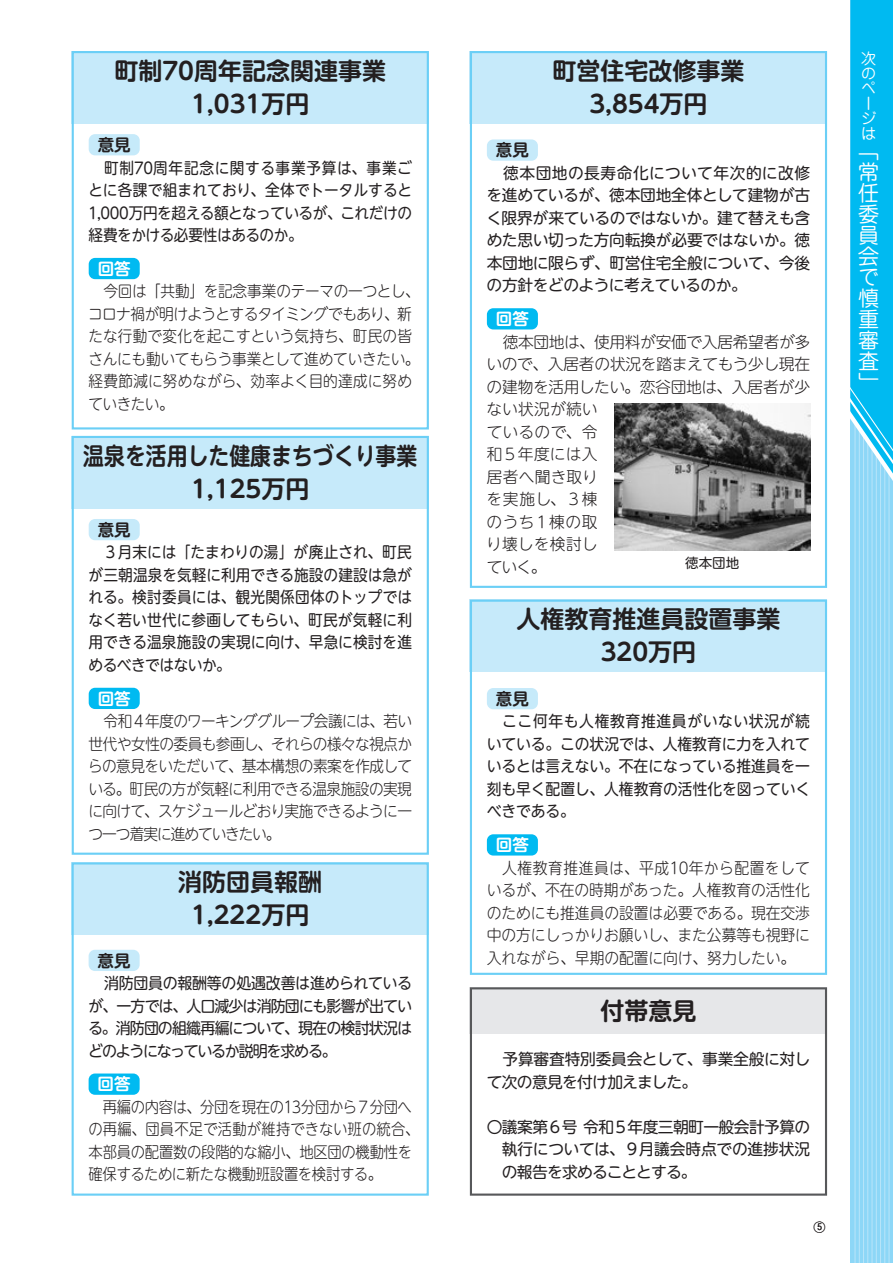
<style>
.page{position:relative;width:893px;height:1263px;background:#fff}
.page>*{position:absolute;margin:0;border:0;box-sizing:border-box;transform-origin:0 0}
.t1{font:700 24px/33px "UD Shin M Go Pr 6 N De";color:#231f20;text-align:center}
.t2{font:700 24px/33px "UD Shin M Go Pr 6 N De";color:#231f20;text-align:center;scale:.87 1}
.t3{font:21px/21px "Jun 201 Pro";color:#fff;text-align:justify}
.t4{font:700 16.5px "UD Shin M Go Pr 6 N De";color:#231f20}
.t5{font:700 16.5px "UD Shin M Go Pr 6 N De";color:#fff}
.t6{font:300 15.75px/22.5px "UD Shin M Go Pr 6 N";letter-spacing:-.015em;color:#231f20;scale:.93 1}
.t7{font:15.75px/22.5px "UD Shin M Go Pr 6 N";letter-spacing:-.025em;color:#231f20;text-align:justify}
.t8{font:15.75px/22.5px "UD Shin M Go Pr 6 N";letter-spacing:-.025em;color:#231f20;text-align:justify;scale:.93 1}
.t9{font:300 15.75px/22.5px "UD Shin M Go Pr 6 N";letter-spacing:-.015em;color:#231f20}
.t10{font:300 15.75px/22.5px "UD Shin M Go Pr 6 N";letter-spacing:-.015em;color:#231f20;text-align:justify;scale:.94 1}
.t11{font:15.75px/22.5px "UD Shin M Go Pr 6 N";letter-spacing:-.025em;color:#231f20;text-align:justify;scale:.94 1}
.t12{font:300 15.75px/22.5px "UD Shin M Go Pr 6 N";letter-spacing:-.015em;color:#231f20;scale:.91 1}
.t13{font:15.75px/22.5px "UD Shin M Go Pr 6 N";letter-spacing:-.025em;color:#231f20;text-align:justify;scale:.95 1}
.t14{font:15px/15px "Jun 201 Pro";color:#fff}
.t15{font:13.5px "UD Shin M Go Pr 6 N";color:#231f20}
.t16{font:300 12.75px "UD Shin M Go Pr 6 N";color:#231f20}
.s1{font-family:"Gothic BBB Pr 6 N";font-weight:500;font-size:9px}
</style>
<div class="page">
<div style="left:850px;top:0;width:43px;height:1263px;background:#8dd7f7"></div>
<hr style="left:855px;top:410px;width:1px;height:853px;background:#b9e5fa">
<hr style="left:859px;top:410px;width:1px;height:853px;background:#b9e5fa">
<hr style="left:863px;top:410px;width:1px;height:853px;background:#b9e5fa">
<hr style="left:867px;top:410px;width:1px;height:853px;background:#b9e5fa">
<hr style="left:872px;top:410px;width:1px;height:853px;background:#b9e5fa">
<hr style="left:876px;top:410px;width:1px;height:853px;background:#b9e5fa">
<hr style="left:880px;top:410px;width:1px;height:853px;background:#b9e5fa">
<hr style="left:884px;top:410px;width:1px;height:853px;background:#b9e5fa">
<hr style="left:889px;top:410px;width:1px;height:853px;background:#b9e5fa">
<svg style="left:850px;top:0;width:43px;height:505px;background:#18bff2"></svg>
<div style="left:72px;top:862px;width:357px;height:73px;background:#c6eafa"></div>
<div style="left:72px;top:862px;width:357px;height:334px;border:2px solid #6bcff6"></div>
<div style="left:89px;top:950px;width:51px;height:21px;background:#c6eafa;border-radius:6px"></div>
<div style="left:89px;top:1073px;width:51px;height:22px;background:#00baf1;border-radius:6px"></div>
<div style="left:470px;top:987px;width:357px;height:47px;background:#e6e7e9"></div>
<div style="left:470px;top:987px;width:357px;height:209px;border:2px solid #57585a"></div>
<div style="left:470px;top:600px;width:357px;height:72px;background:#c6eafa"></div>
<div style="left:470px;top:600px;width:357px;height:375px;border:2px solid #6bcff6"></div>
<div style="left:487px;top:688px;width:51px;height:21px;background:#c6eafa;border-radius:6px"></div>
<div style="left:487px;top:834px;width:51px;height:21px;background:#00baf1;border-radius:6px"></div>
<div style="left:470px;top:51px;width:357px;height:72px;background:#c6eafa"></div>
<div style="left:470px;top:51px;width:357px;height:537px;border:2px solid #6bcff6"></div>
<div style="left:487px;top:139px;width:51px;height:22px;background:#c6eafa;border-radius:6px"></div>
<div style="left:487px;top:308px;width:51px;height:21px;background:#00baf1;border-radius:6px"></div>
<div style="left:72px;top:51px;width:357px;height:72px;background:#c6eafa"></div>
<div style="left:72px;top:51px;width:357px;height:378px;border:2px solid #6bcff6"></div>
<div style="left:72px;top:436px;width:357px;height:72px;background:#c6eafa"></div>
<div style="left:72px;top:436px;width:357px;height:419px;border:2px solid #6bcff6"></div>
<div style="left:89px;top:134px;width:51px;height:21px;background:#c6eafa;border-radius:6px"></div>
<div style="left:89px;top:258px;width:51px;height:21px;background:#00baf1;border-radius:6px"></div>
<div style="left:89px;top:519px;width:51px;height:21px;background:#c6eafa;border-radius:6px"></div>
<div style="left:89px;top:688px;width:51px;height:21px;background:#00baf1;border-radius:6px"></div>
<img style="left:614px;top:404px;width:196px;height:147px">
<h1 class="t1" style="left:114px;top:53px;width:273px">町制70周年記念関連事業<br>1,031万円</h1>
<p class="t4" style="left:98px;top:131px;width:34px">意見</p>
<p class="t8" style="left:88px;top:155px;width:350px">　町制70周年記念に関する事業予算は、事業ごとに各課で組まれており、全体でトータルすると1,000万円を超える額となっているが、これだけの経費をかける必要性はあるのか。</p>
<p class="t5" style="left:98px;top:254px;width:34px">回答</p>
<p class="t6" style="left:88px;top:279px;width:358px">　今回は「共動」を記念事業のテーマの一つとし、コロナ禍が明けようとするタイミングでもあり、新たな行動で変化を起こすという気持ち、町民の皆さんにも動いてもらう事業として進めていきたい。経費節減に努めながら、効率よく目的達成に努めていきたい。</p>
<h1 class="t2" style="left:83px;top:437px;width:386px">温泉を活用した健康まちづくり事業<br>1,125万円</h1>
<p class="t4" style="left:98px;top:515px;width:34px">意見</p>
<p class="t8" style="left:88px;top:540px;width:349px">　３月末には「たまわりの湯」が廃止され、町民が三朝温泉を気軽に利用できる施設の建設は急がれる。検討委員には、観光関係団体のトップではなく若い世代に参画してもらい、町民が気軽に利用できる温泉施設の実現に向け、早急に検討を進めるべきではないか。</p>
<p class="t5" style="left:98px;top:684px;width:34px">回答</p>
<p class="t6" style="left:88px;top:709px;width:350px;text-align:justify">　令和４年度のワーキンググループ会議には、若い世代や女性の委員も参画し、それらの様々な視点からの意見をいただいて、基本構想の素案を作成している。町民の方が気軽に利用できる温泉施設の実現に向けて、スケジュールどおり実施できるように一つ一つ着実に進めていきたい。</p>
<h1 class="t1" style="left:178px;top:864px;width:146px">消防団員報酬<br>1,222万円</h1>
<p class="t4" style="left:98px;top:946px;width:34px">意見</p>
<p class="t13" style="left:88px;top:971px;width:342px">　消防団員の報酬等の処遇改善は進められているが、一方では、人口減少は消防団にも影響が出ている。消防団の組織再編について、現在の検討状況はどのようになっているか説明を求める。</p>
<p class="t5" style="left:98px;top:1070px;width:34px">回答</p>
<p class="t12" style="left:88px;top:1095px;width:365px">　再編の内容は、分団を現在の13分団から７分団への再編、団員不足で活動が維持できない班の統合、本部員の配置数の段階的な縮小、地区団の機動性を確保するために新たな機動班設置を検討する。</p>
<h1 class="t1" style="left:552px;top:53px;width:193px">町営住宅改修事業<br>3,854万円</h1>
<p class="t4" style="left:496px;top:136px;width:34px">意見</p>
<p class="t7" style="left:486px;top:161px;width:325px">　徳本団地の長寿命化について年次的に改修を進めているが、徳本団地全体として建物が古く限界が来ているのではないか。建て替えも含めた思い切った方向転換が必要ではないか。徳本団地に限らず、町営住宅全般について、今後の方針をどのように考えているのか。</p>
<p class="t5" style="left:496px;top:305px;width:34px">回答</p>
<p class="t9" style="left:486px;top:329px;width:325px">　徳本団地は、使用料が安価で入居希望者が多いので、入居者の状況を踏まえてもう少し現在の建物を活用したい。恋谷団地は、入居者が少ない状況が続い<br>ているので、令<br>和５年度には入<br>居者へ聞き取り<br>を実施し、３棟<br>のうち１棟の取<br>り壊しを検討し<br>ていく。</p>
<p class="t15" style="left:685px;top:552px;width:55px">徳本団地</p>
<h1 class="t1" style="left:516px;top:601px;width:265px">人権教育推進員設置事業<br>320万円</h1>
<p class="t4" style="left:496px;top:684px;width:34px">意見</p>
<p class="t11" style="left:487px;top:709px;width:346px">　ここ何年も人権教育推進員がいない状況が続いている。この状況では、人権教育に力を入れているとは言えない。不在になっている推進員を一刻も早く配置し、人権教育の活性化を図っていくべきである。</p>
<p class="t5" style="left:496px;top:831px;width:34px">回答</p>
<p class="t10" style="left:487px;top:855px;width:345px">　人権教育推進員は、平成10年から配置をしているが、不在の時期があった。人権教育の活性化のためにも推進員の設置は必要である。現在交渉中の方にしっかりお願いし、また公募等も視野に入れながら、早期の配置に向け、努力したい。</p>
<h1 class="t1" style="left:600px;top:993px;width:97px">付帯意見</h1>
<p class="t7" style="left:487px;top:1047px;width:325px">　予算審査特別委員会として、事業全般に対して次の意見を付け加えました。</p>
<p class="t7" style="left:502px;top:1115px;width:310px;text-indent:-15px">〇議案第６号 令和５年度三朝町一般会計予算の執行については、９月議会時点での進捗状況の報告を求めることとする。</p>
<p class="t16" style="left:813px;top:1216px;width:14px">○<span class="s1">5</span></p>
<p class="t14" style="left:861px;top:49px;width:16px">次のページは</p>
<h2 class="t3" style="left:858px;top:138px;width:22px">「常任委員会で慎重審査」</h2>
</div>
